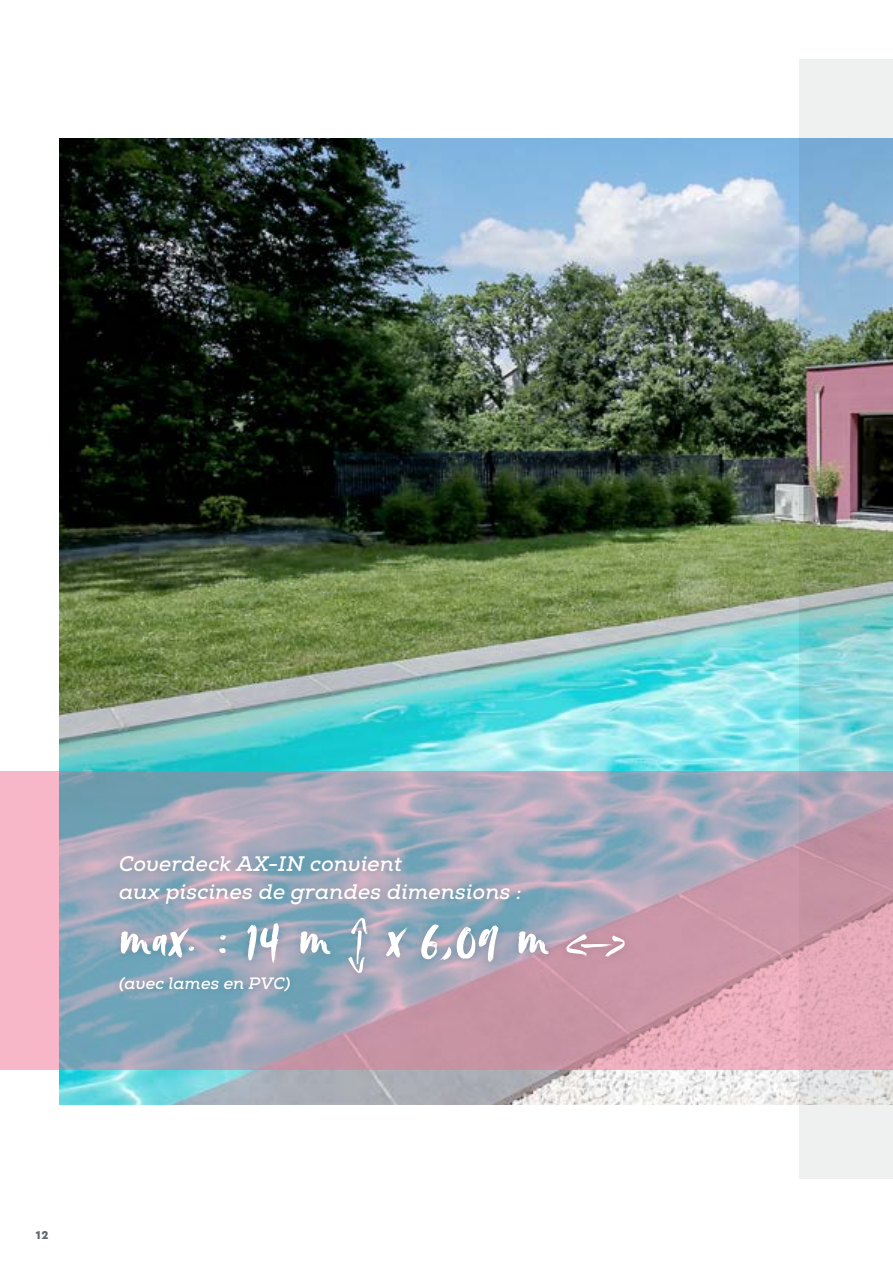
<style>
.page{position:relative;width:893px;height:1263px;background:#fff}
.page>*{position:absolute;margin:0;border:0;box-sizing:border-box;transform-origin:0 0}
.t1{font:60px "Avallon";letter-spacing:.025em;color:#fff}
.t2{font:italic 700 21px/27.3px "Nexa Slab";letter-spacing:.015em;color:#fff}
.t3{font:italic 700 16.5px "Nexa Slab";letter-spacing:.015em;color:#fff}
.t4{font:900 12px "Cera PRO";color:#606a70}
</style>
<div class="page">
<img style="left:60px;top:138px;width:739px;height:966px">
<img style="left:799px;top:60px;width:94px;height:1119px">
<svg style="left:0;top:772px;width:893px;height:298px;background:#bba4b6"></svg>
<div style="left:112px;top:848px;width:521px;height:151px;background:#000;opacity:.15"></div>
<svg style="left:348px;top:918px;width:20px;height:55px"></svg>
<svg style="left:566px;top:934px;width:59px;height:23px"></svg>
<p class="t2" style="left:119px;top:851px;width:404px">Coverdeck AX-IN convient<br>aux piscines de grandes dimensions :</p>
<h1 class="t1" style="left:119px;top:900px;width:430px">max. : 14 m x 6,09 m</h1>
<p class="t3" style="left:119px;top:973px;width:173px">(avec lames en PVC)</p>
<p class="t4" style="left:36px;top:1227px;width:14px">12</p>
</div>
